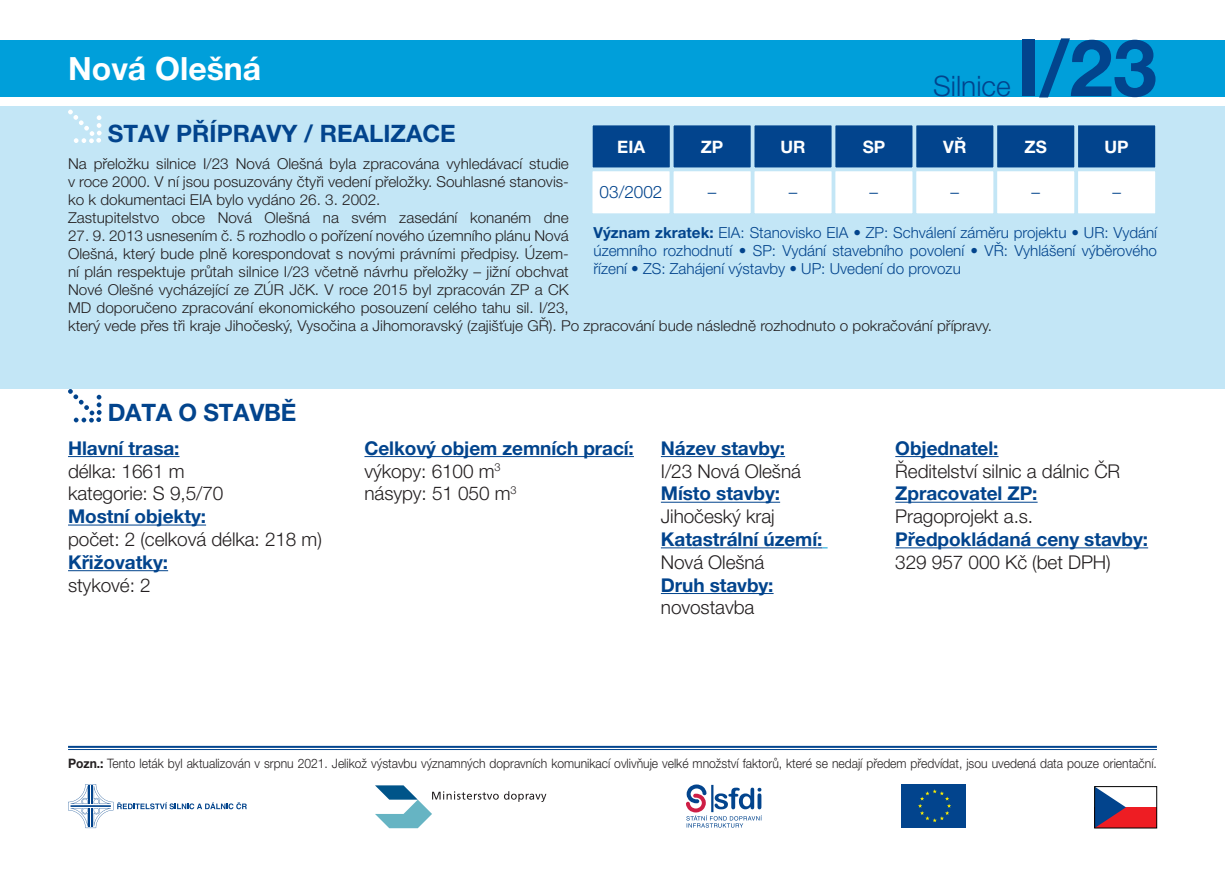
<style>
.page{position:relative;width:1225px;height:874px;background:#fff}
.page>*{position:absolute;margin:0;border:0;box-sizing:border-box;transform-origin:0 0}
.t1{font:700 78.8px "Helvetica Neue LT Pro";color:#02448d}
.t2{font:700 32px "Helvetica Neue LT Pro";color:#fff}
.t3{font:300 28.2px "Helvetica Neue LT Pro";color:#02448d}
.t4{font:700 24px "Helvetica Neue LT Pro";color:#02448d}
.t5{font:300 19px "Helvetica Neue LT Pro";letter-spacing:-.005em;color:#231f20}
.t6{font:700 19px "Helvetica Neue LT Pro";letter-spacing:-.005em;color:#02448d}
.t7{font:700 17.2px "Helvetica Neue LT Pro";color:#fff}
.t8{font:300 17.2px "Helvetica Neue LT Pro";color:#02448d}
.t9{font:300 15.2px/18.2px "Helvetica Neue LT Pro";color:#02448d;text-align:justify}
.t10{font:300 15px/18px "Helvetica Neue LT Pro";color:#231f20;text-align:justify}
.t11{font:300 13px "Helvetica Neue LT Pro";color:#231f20;scale:.93 1}
.s1{font-weight:700}
</style>
<div class="page">
<div style="left:0;top:106px;width:1225px;height:283px;background:#c3e6f6"></div>
<svg style="left:68px;top:110px;width:34px;height:33px"></svg>
<div style="left:1077px;top:124px;width:79px;height:44px;background:#02448d"></div>
<div style="left:1076px;top:123px;width:81px;height:46px;border:2px solid #c3e6f6"></div>
<div style="left:915px;top:124px;width:79px;height:44px;background:#02448d"></div>
<div style="left:914px;top:123px;width:81px;height:46px;border:2px solid #c3e6f6"></div>
<div style="left:753px;top:124px;width:79px;height:44px;background:#02448d"></div>
<div style="left:752px;top:123px;width:81px;height:46px;border:2px solid #c3e6f6"></div>
<div style="left:996px;top:124px;width:79px;height:44px;background:#02448d"></div>
<div style="left:995px;top:123px;width:81px;height:46px;border:2px solid #c3e6f6"></div>
<div style="left:834px;top:124px;width:79px;height:44px;background:#02448d"></div>
<div style="left:833px;top:123px;width:81px;height:46px;border:2px solid #c3e6f6"></div>
<div style="left:672px;top:124px;width:79px;height:44px;background:#02448d"></div>
<div style="left:671px;top:123px;width:81px;height:46px;border:2px solid #c3e6f6"></div>
<div style="left:592px;top:124px;width:79px;height:44px;background:#02448d"></div>
<div style="left:591px;top:123px;width:80px;height:46px;border:2px solid #c3e6f6"></div>
<div style="left:1077px;top:170px;width:79px;height:44px;background:#fff"></div>
<div style="left:1076px;top:169px;width:81px;height:46px;border:2px solid #c3e6f6"></div>
<div style="left:915px;top:170px;width:79px;height:44px;background:#fff"></div>
<div style="left:914px;top:169px;width:81px;height:46px;border:2px solid #c3e6f6"></div>
<div style="left:753px;top:170px;width:79px;height:44px;background:#fff"></div>
<div style="left:752px;top:169px;width:81px;height:46px;border:2px solid #c3e6f6"></div>
<div style="left:996px;top:170px;width:79px;height:44px;background:#fff"></div>
<div style="left:995px;top:169px;width:81px;height:46px;border:2px solid #c3e6f6"></div>
<div style="left:834px;top:170px;width:79px;height:44px;background:#fff"></div>
<div style="left:833px;top:169px;width:81px;height:46px;border:2px solid #c3e6f6"></div>
<div style="left:672px;top:170px;width:79px;height:44px;background:#fff"></div>
<div style="left:671px;top:169px;width:81px;height:46px;border:2px solid #c3e6f6"></div>
<div style="left:591px;top:170px;width:79px;height:44px;background:#fff"></div>
<div style="left:590px;top:169px;width:81px;height:46px;border:2px solid #c3e6f6"></div>
<hr style="left:68px;top:745px;width:1089px;height:2px;background:#02448d">
<hr style="left:68px;top:748px;width:1089px;height:1px;background:#02448d">
<hr style="left:68px;top:456px;width:111px;height:1px;background:#02448d">
<hr style="left:68px;top:524px;width:138px;height:1px;background:#02448d">
<hr style="left:68px;top:570px;width:100px;height:1px;background:#02448d">
<hr style="left:364px;top:456px;width:270px;height:1px;background:#02448d">
<hr style="left:661px;top:456px;width:124px;height:1px;background:#02448d">
<hr style="left:661px;top:501px;width:119px;height:1px;background:#02448d">
<hr style="left:661px;top:547px;width:161px;height:1px;background:#02448d">
<hr style="left:661px;top:592px;width:112px;height:1px;background:#02448d">
<hr style="left:895px;top:456px;width:103px;height:1px;background:#02448d">
<hr style="left:895px;top:501px;width:142px;height:1px;background:#02448d">
<hr style="left:895px;top:547px;width:253px;height:1px;background:#02448d">
<div style="left:0;top:40px;width:1225px;height:56px;background:#009fda"></div>
<svg style="left:68px;top:389px;width:34px;height:33px"></svg>
<div style="left:901px;top:784px;width:65px;height:43px;background:#02448d"></div>
<svg style="left:918px;top:789px;width:33px;height:32px"></svg>
<div style="left:1094px;top:806px;width:62px;height:21px;background:#ee1d23"></div>
<svg style="left:1096px;top:788px;width:30px;height:37px"></svg>
<div style="left:1094px;top:786px;width:63px;height:41px;border:1px solid #000"></div>
<svg style="left:68px;top:784px;width:179px;height:43px"></svg>
<svg style="left:686px;top:784px;width:76px;height:43px"></svg>
<svg style="left:375px;top:785px;width:171px;height:42px"></svg>
<p class="t2" style="left:68px;top:48px;width:195px">Nová Olešná</p>
<p class="t3" style="left:933px;top:69px;width:79px">Silnice</p>
<p class="t1" style="left:1016px;top:19px;width:142px">I/23</p>
<p class="t4" style="left:108px;top:119px;width:350px">STAV PŘÍPRAVY / REALIZACE</p>
<p class="t7" style="left:617px;top:136px;width:29px">EIA</p>
<p class="t7" style="left:701px;top:136px;width:24px">ZP</p>
<p class="t7" style="left:780px;top:136px;width:27px">UR</p>
<p class="t7" style="left:862px;top:136px;width:24px">SP</p>
<p class="t7" style="left:943px;top:136px;width:25px">VŘ</p>
<p class="t7" style="left:1024px;top:136px;width:24px">ZS</p>
<p class="t7" style="left:1104px;top:136px;width:26px">UP</p>
<p class="t8" style="left:599px;top:182px;width:64px">03/2002</p>
<p class="t8" style="left:708px;top:182px;width:10px">–</p>
<p class="t8" style="left:788px;top:182px;width:10px">–</p>
<p class="t8" style="left:869px;top:182px;width:10px">–</p>
<p class="t8" style="left:950px;top:182px;width:10px">–</p>
<p class="t8" style="left:1031px;top:182px;width:10px">–</p>
<p class="t8" style="left:1112px;top:182px;width:10px">–</p>
<p class="t10" style="left:68px;top:154px;width:502px">Na přeložku silnice I/23 Nová Olešná byla zpracována vyhledávací studie v roce 2000. V ní jsou posuzovány čtyři vedení přeložky. Souhlasné stanovis&shy;ko k dokumentaci EIA bylo vydáno 26. 3. 2002.</p>
<p class="t10" style="left:68px;top:208px;width:502px">Zastupitelstvo obce Nová Olešná na svém zasedání konaném dne</p>
<p class="t10" style="left:68px;top:226px;width:925px;text-align:left">27. 9. 2013 usnesením č. 5 rozhodlo o pořízení nového územního plánu Nová<br>Olešná, který bude plně korespondovat s novými právními předpisy. Územ-<br>ní plán respektuje průtah silnice I/23 včetně návrhu přeložky – jižní obchvat<br>Nové Olešné vycházející ze ZÚR JčK. V roce 2015 byl zpracován ZP a CK<br>MD doporučeno zpracování ekonomického posouzení celého tahu sil. I/23,<br>který vede přes tři kraje Jihočeský, Vysočina a Jihomoravský (zajišťuje GŘ). Po zpracování bude následně rozhodnuto o pokračování přípravy.</p>
<p class="t9" style="left:593px;top:223px;width:565px"><span class="s1">Význam zkratek:</span> EIA: Stanovisko EIA • ZP: Schválení záměru projektu • UR: Vydání územního rozhodnutí • SP: Vydání stavebního povolení • VŘ: Vyhlášení výběrového řízení • ZS: Zahájení výstavby • UP: Uvedení do provozu</p>
<p class="t4" style="left:108px;top:397px;width:190px">DATA O STAVBĚ</p>
<p class="t6" style="left:68px;top:436px;width:113px">Hlavní trasa:</p>
<p class="t5" style="left:68px;top:459px;width:118px">délka: 1661 m</p>
<p class="t5" style="left:68px;top:481px;width:157px">kategorie: S 9,5/70</p>
<p class="t6" style="left:68px;top:504px;width:140px">Mostní objekty:</p>
<p class="t5" style="left:68px;top:527px;width:255px">počet: 2 (celková délka: 218 m)</p>
<p class="t6" style="left:68px;top:550px;width:102px">Křižovatky:</p>
<p class="t5" style="left:68px;top:573px;width:84px">stykové: 2</p>
<p class="t6" style="left:364px;top:436px;width:271px">Celkový objem zemních prací:</p>
<p class="t5" style="left:364px;top:459px;width:138px">výkopy: 6100 m<sup>3</sup></p>
<p class="t5" style="left:364px;top:481px;width:154px">násypy: 51 050 m<sup>3</sup></p>
<p class="t6" style="left:661px;top:436px;width:126px">Název stavby:</p>
<p class="t5" style="left:661px;top:459px;width:142px">I/23 Nová Olešná</p>
<p class="t6" style="left:661px;top:481px;width:121px">Místo stavby:</p>
<p class="t5" style="left:661px;top:504px;width:115px">Jihočeský kraj</p>
<p class="t6" style="left:661px;top:527px;width:163px">Katastrální území:</p>
<p class="t5" style="left:661px;top:550px;width:105px">Nová Olešná</p>
<p class="t6" style="left:661px;top:572px;width:114px">Druh stavby:</p>
<p class="t5" style="left:661px;top:595px;width:95px">novostavba</p>
<p class="t6" style="left:895px;top:436px;width:105px">Objednatel:</p>
<p class="t5" style="left:895px;top:459px;width:226px">Ředitelství silnic a dálnic ČR</p>
<p class="t6" style="left:895px;top:481px;width:144px">Zpracovatel ZP:</p>
<p class="t5" style="left:895px;top:504px;width:139px">Pragoprojekt a.s.</p>
<p class="t6" style="left:895px;top:527px;width:254px">Předpokládaná ceny stavby:</p>
<p class="t5" style="left:895px;top:550px;width:217px">329 957 000 Kč (bet DPH)</p>
<p class="t11" style="left:68px;top:755px;width:1172px"><span class="s1">Pozn.:</span> Tento leták byl aktualizován v srpnu 2021. Jelikož výstavbu významných dopravních komunikací ovlivňuje velké množství faktorů, které se nedají předem předvídat, jsou uvedená data pouze orientační.</p>
</div>
